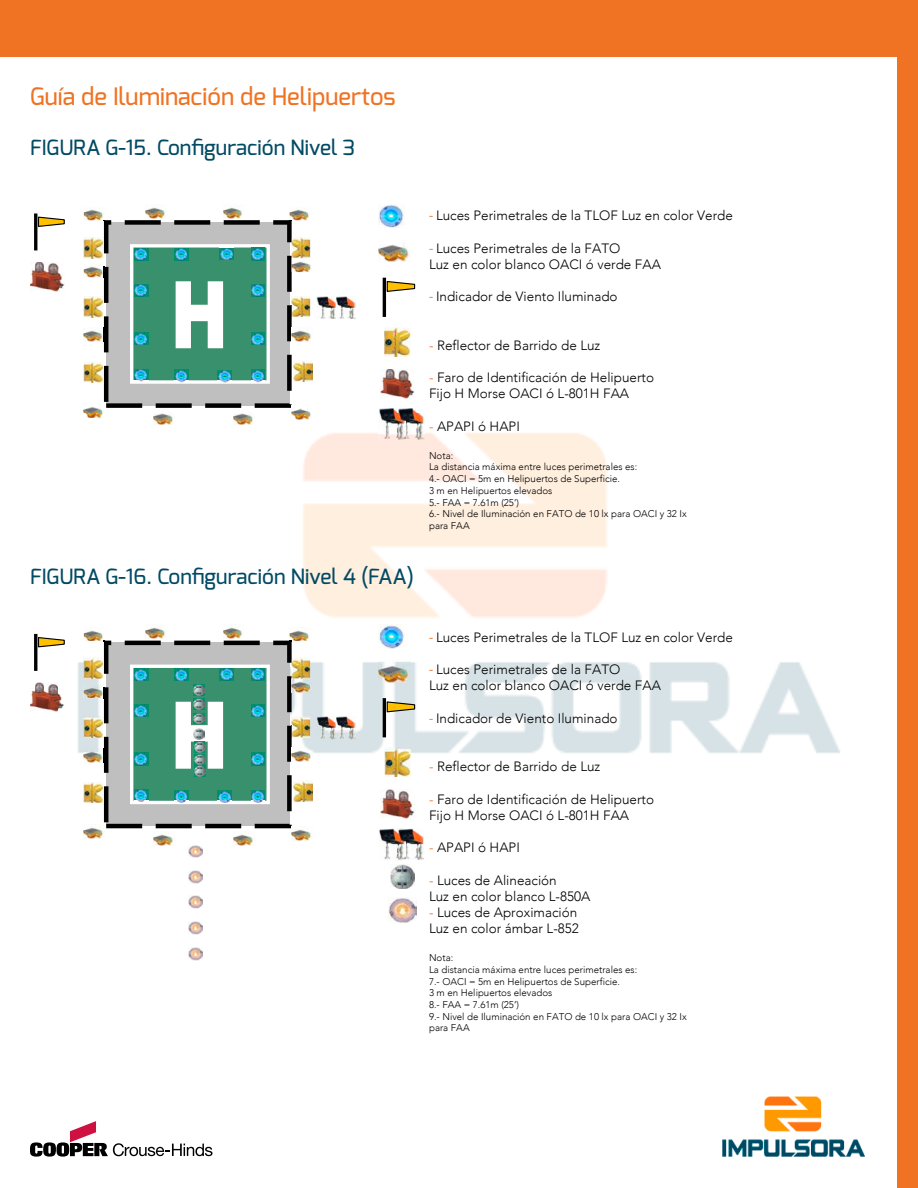
<style>
.page{position:relative;width:918px;height:1188px;background:#fff}
.page>*{position:absolute;margin:0;border:0;box-sizing:border-box;transform-origin:0 0}
.t1{font:500 24px "Exo";color:#ef7323}
.t2{font:500 21px "Exo";color:#024a64}
.t3{font:300 13.5px/16.2px "Avenir";color:#000}
.t4{font:300 9.75px/11.7px "Avenir";color:#000}
.s1{font-family:"Myriad Pro";font-weight:400;color:#ef7323}
.s2{color:#ef7323}
</style>
<div class="page">
<img style="left:78px;top:414px;width:762px;height:359px">
<div style="left:897px;top:0;width:21px;height:1188px;background:#ef7323"></div>
<div style="left:0;top:0;width:914px;height:57px;background:#ef7323"></div>
<svg style="left:30px;top:1121px;width:183px;height:36px"></svg>
<img style="left:722px;top:1097px;width:143px;height:60px">
<hr style="left:34px;top:213px;width:3px;height:37px;background:#000">
<svg style="left:37px;top:216px;width:28px;height:12px"></svg>
<img style="left:84px;top:407px;width:21px;height:11px">
<img style="left:154px;top:413px;width:21px;height:12px">
<img style="left:234px;top:413px;width:20px;height:12px">
<img style="left:292px;top:408px;width:20px;height:12px">
<img style="left:84px;top:328px;width:20px;height:14px">
<img style="left:84px;top:265px;width:20px;height:13px">
<img style="left:84px;top:208px;width:20px;height:13px">
<img style="left:289px;top:208px;width:21px;height:12px">
<img style="left:146px;top:204px;width:20px;height:14px">
<img style="left:223px;top:204px;width:20px;height:14px">
<img style="left:84px;top:362px;width:19px;height:21px">
<img style="left:84px;top:296px;width:19px;height:21px">
<img style="left:84px;top:237px;width:19px;height:21px">
<img style="left:310px;top:362px;width:2px;height:19px">
<svg style="left:104px;top:220px;width:206px;height:188px"></svg>
<img style="left:384px;top:327px;width:27px;height:29px">
<img style="left:317px;top:296px;width:38px;height:23px">
<img style="left:379px;top:408px;width:19px;height:6px">
<img style="left:379px;top:414px;width:19px;height:26px">
<img style="left:405px;top:408px;width:19px;height:32px">
<svg style="left:398px;top:408px;width:7px;height:6px"></svg>
<img style="left:398px;top:414px;width:7px;height:26px">
<img style="left:30px;top:262px;width:34px;height:29px">
<img style="left:380px;top:369px;width:35px;height:29px">
<img style="left:379px;top:244px;width:32px;height:18px">
<img style="left:379px;top:204px;width:26px;height:24px">
<hr style="left:383px;top:278px;width:3px;height:39px;background:#000">
<svg style="left:386px;top:280px;width:30px;height:13px"></svg>
<hr style="left:34px;top:634px;width:3px;height:37px;background:#000">
<svg style="left:37px;top:636px;width:28px;height:12px"></svg>
<img style="left:84px;top:824px;width:20px;height:14px">
<img style="left:154px;top:831px;width:20px;height:14px">
<img style="left:234px;top:831px;width:20px;height:14px">
<img style="left:292px;top:826px;width:20px;height:14px">
<img style="left:84px;top:748px;width:20px;height:14px">
<img style="left:84px;top:684px;width:20px;height:14px">
<img style="left:84px;top:627px;width:21px;height:14px">
<img style="left:292px;top:748px;width:20px;height:13px">
<img style="left:292px;top:679px;width:20px;height:14px">
<img style="left:289px;top:627px;width:21px;height:14px">
<img style="left:146px;top:625px;width:20px;height:14px">
<img style="left:223px;top:625px;width:21px;height:14px">
<img style="left:379px;top:660px;width:32px;height:22px">
<img style="left:379px;top:625px;width:26px;height:23px">
<hr style="left:383px;top:698px;width:3px;height:39px;background:#000">
<svg style="left:386px;top:701px;width:30px;height:12px"></svg>
<img style="left:84px;top:782px;width:19px;height:21px">
<img style="left:84px;top:717px;width:19px;height:21px">
<img style="left:84px;top:658px;width:19px;height:21px">
<img style="left:293px;top:781px;width:19px;height:21px">
<img style="left:292px;top:717px;width:18px;height:20px">
<img style="left:292px;top:658px;width:18px;height:21px">
<img style="left:384px;top:748px;width:27px;height:29px">
<img style="left:317px;top:717px;width:38px;height:22px">
<img style="left:379px;top:829px;width:19px;height:31px">
<img style="left:405px;top:829px;width:19px;height:31px">
<img style="left:398px;top:829px;width:7px;height:31px">
<img style="left:30px;top:682px;width:34px;height:30px">
<img style="left:380px;top:789px;width:35px;height:30px">
<img style="left:188px;top:845px;width:14px;height:13px">
<img style="left:188px;top:871px;width:14px;height:12px">
<img style="left:188px;top:895px;width:14px;height:13px">
<img style="left:188px;top:922px;width:14px;height:13px">
<img style="left:188px;top:948px;width:14px;height:12px">
<svg style="left:104px;top:641px;width:188px;height:187px;background:#7fa69b"></svg>
<img style="left:391px;top:865px;width:24px;height:24px">
<img style="left:389px;top:898px;width:28px;height:25px">
<h1 class="t1" style="left:30px;top:81px;width:367px">Guía de Iluminación de Helipuertos</h1>
<h2 class="t2" style="left:30px;top:134px;width:327px">FIGURA G-15. Configuración Nivel 3</h2>
<h2 class="t2" style="left:30px;top:563px;width:385px">FIGURA G-16. Configuración Nivel 4 (FAA)</h2>
<p class="t3" style="left:429px;top:208px;width:305px"><span class="s1">-</span> Luces Perimetrales de la TLOF Luz en color Verde</p>
<p class="t3" style="left:429px;top:240px;width:233px"><span class="s1">-</span> Luces Perimetrales de la FATO<br>Luz en color blanco OACI ó verde FAA</p>
<p class="t3" style="left:429px;top:289px;width:190px"><span class="s1">-</span> Indicador de Viento Iluminado</p>
<p class="t3" style="left:429px;top:337px;width:173px"><span class="s2">-</span> Reflector de Barrido de Luz</p>
<p class="t3" style="left:429px;top:370px;width:227px"><span class="s2">-</span> Faro de Identificación de Helipuerto<br>Fijo H Morse OACI ó L-801H FAA</p>
<p class="t3" style="left:429px;top:418px;width:92px"><span class="s2">-</span> APAPI ó HAPI</p>
<p class="t4" style="left:429px;top:450px;width:259px">Nota:<br>La distancia máxima entre luces perimetrales es:<br>4.- OACI = 5m en Helipuertos de Superficie.<br>3 m en Helipuertos elevados<br>5.- FAA = 7.61m (25’)<br>6.- Nivel de Iluminación en FATO de 10 lx para OACI y 32 Ix para FAA</p>
<p class="t3" style="left:429px;top:629px;width:305px"><span class="s1">-</span> Luces Perimetrales de la TLOF Luz en color Verde</p>
<p class="t3" style="left:429px;top:661px;width:233px"><span class="s1">-</span> Luces Perimetrales de la FATO<br>Luz en color blanco OACI ó verde FAA</p>
<p class="t3" style="left:429px;top:710px;width:190px"><span class="s1">-</span> Indicador de Viento Iluminado</p>
<p class="t3" style="left:429px;top:759px;width:173px"><span class="s2">-</span> Reflector de Barrido de Luz</p>
<p class="t3" style="left:429px;top:791px;width:227px"><span class="s2">-</span> Faro de Identificación de Helipuerto<br>Fijo H Morse OACI ó L-801H FAA</p>
<p class="t3" style="left:429px;top:840px;width:92px"><span class="s2">-</span> APAPI ó HAPI</p>
<p class="t3" style="left:429px;top:872px;width:163px"><span class="s2">-</span> Luces de Alineación<br>Luz en color blanco L-850A</p>
<p class="t3" style="left:429px;top:904px;width:151px"><span class="s2">-</span> Luces de Aproximación<br>Luz en color ámbar L-852</p>
<p class="t4" style="left:429px;top:952px;width:259px">Nota:<br>La distancia máxima entre luces perimetrales es:<br>7.- OACI = 5m en Helipuertos de Superficie.<br>3 m en Helipuertos elevados<br>8.- FAA = 7.61m (25’)<br>9.- Nivel de Iluminación en FATO de 10 lx para OACI y 32 Ix para FAA</p>
</div>
